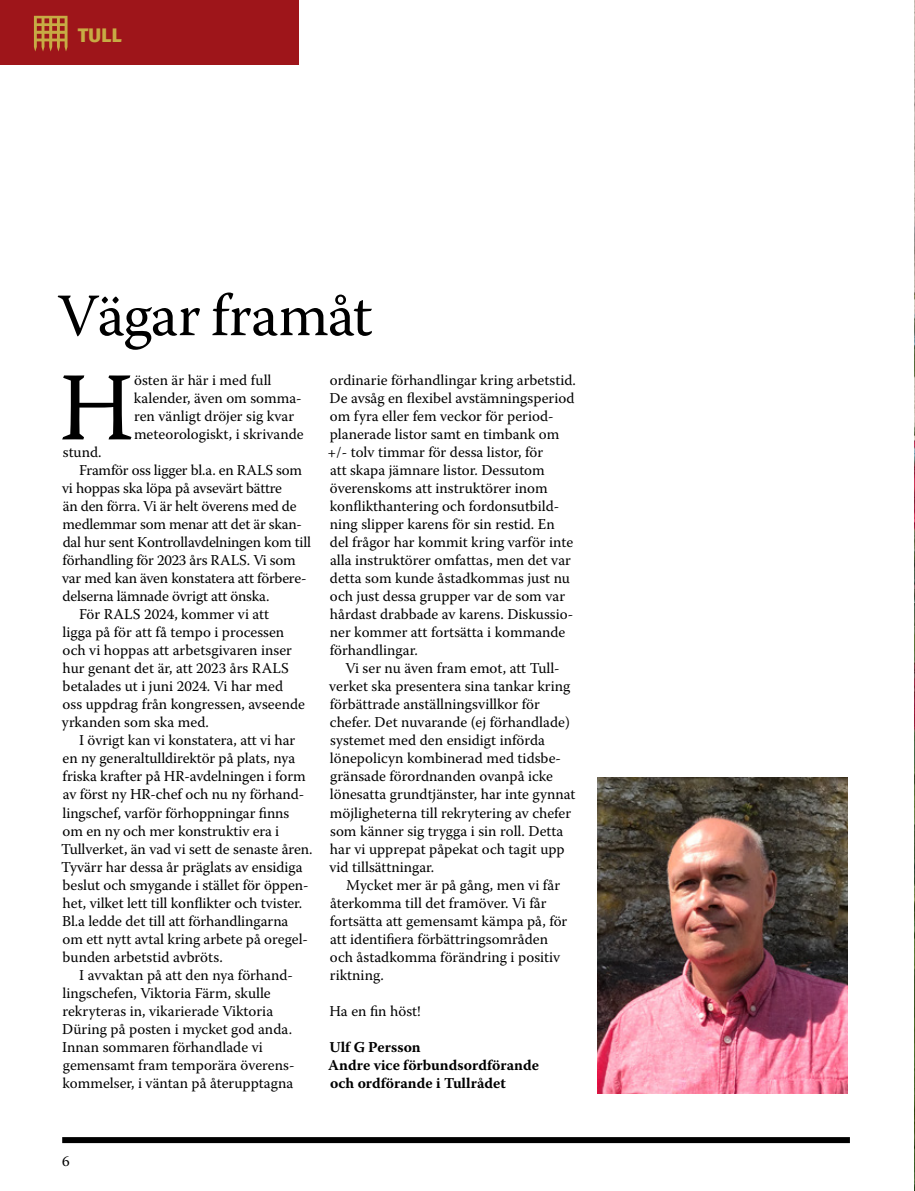
<style>
.page{position:relative;width:915px;height:1191px;background:#fff}
.page>*{position:absolute;margin:0;border:0;box-sizing:border-box;transform-origin:0 0}
.t1{font:96.9px "Warnock Pro";color:#000}
.t2{font:60px "Warnock Pro";letter-spacing:-.015em;color:#000}
.t3{font:800 19.5px "Fira Sans";color:#c7ab44}
.t4{font:15px/18px "Warnock Pro";color:#000}
.t5{font:700 15px/18px "Warnock Pro";color:#000}
</style>
<div class="page">
<div style="left:62px;top:1137px;width:787px;height:6px;background:#000"></div>
<div style="left:0;top:0;width:298px;height:64px;background:#9e151a"></div>
<svg style="left:34px;top:16px;width:33px;height:36px"></svg>
<img style="left:597px;top:777px;width:249px;height:316px">
<h3 class="t3" style="left:78px;top:18px;width:46px">TULL</h3>
<h2 class="t2" style="left:57px;top:279px;width:316px">Vägar framåt</h2>
<h1 class="t1" style="left:59px;top:349px;width:76px">H</h1>
<p class="t4" style="left:134px;top:371px;width:171px">östen är här i med full kalender, även om somma&shy;ren vänligt dröjer sig kvar meteorologiskt, i skrivande</p>
<p class="t4" style="left:63px;top:443px;width:40px">stund.</p>
<p class="t4" style="left:79px;top:461px;width:224px">Framför oss ligger bl.a. en RALS som</p>
<p class="t4" style="left:62px;top:479px;width:221px">vi hoppas ska löpa på avsevärt bättre</p>
<p class="t4" style="left:63px;top:497px;width:235px">än den förra. Vi är helt överens med de</p>
<p class="t4" style="left:62px;top:515px;width:241px">medlemmar som menar att det är skan-</p>
<p class="t4" style="left:63px;top:533px;width:250px">dal hur sent Kontrollavdelningen kom till</p>
<p class="t4" style="left:62px;top:551px;width:235px">förhandling för 2023 års RALS. Vi som</p>
<p class="t4" style="left:62px;top:569px;width:246px">var med kan även konstatera att förbere-</p>
<p class="t4" style="left:63px;top:587px;width:208px">delserna lämnade övrigt att önska.</p>
<p class="t4" style="left:79px;top:605px;width:191px">För RALS 2024, kommer vi att</p>
<p class="t4" style="left:63px;top:623px;width:223px">ligga på för att få tempo i processen</p>
<p class="t4" style="left:63px;top:641px;width:231px">och vi hoppas att arbetsgivaren inser</p>
<p class="t4" style="left:63px;top:659px;width:227px">hur genant det är, att 2023 års RALS</p>
<p class="t4" style="left:63px;top:677px;width:222px">betalades ut i juni 2024. Vi har med</p>
<p class="t4" style="left:63px;top:695px;width:244px">oss uppdrag från kongressen, avseende</p>
<p class="t4" style="left:62px;top:713px;width:148px">yrkanden som ska med.</p>
<p class="t4" style="left:79px;top:731px;width:217px">I övrigt kan vi konstatera, att vi har</p>
<p class="t4" style="left:63px;top:749px;width:234px">en ny generaltulldirektör på plats, nya</p>
<p class="t4" style="left:62px;top:767px;width:245px">friska krafter på HR-avdelningen i form</p>
<p class="t4" style="left:63px;top:785px;width:243px">av först ny HR-chef och nu ny förhand-</p>
<p class="t4" style="left:63px;top:803px;width:228px">lingschef, varför förhoppningar finns</p>
<p class="t4" style="left:63px;top:821px;width:218px">om en ny och mer konstruktiv era i</p>
<p class="t4" style="left:61px;top:839px;width:253px">Tullverket, än vad vi sett de senaste åren.</p>
<p class="t4" style="left:61px;top:857px;width:243px">Tyvärr har dessa år präglats av ensidiga</p>
<p class="t4" style="left:63px;top:875px;width:247px">beslut och smygande i stället för öppen-</p>
<p class="t4" style="left:63px;top:893px;width:241px">het, vilket lett till konflikter och tvister.</p>
<p class="t4" style="left:62px;top:911px;width:228px">Bl.a ledde det till att förhandlingarna</p>
<p class="t4" style="left:63px;top:929px;width:247px">om ett nytt avtal kring arbete på oregel-</p>
<p class="t4" style="left:63px;top:947px;width:162px">bunden arbetstid avbröts.</p>
<p class="t4" style="left:79px;top:965px;width:215px">I avvaktan på att den nya förhand-</p>
<p class="t4" style="left:63px;top:983px;width:210px">lingschefen, Viktoria Färm, skulle</p>
<p class="t4" style="left:63px;top:1001px;width:212px">rekryteras in, vikarierade Viktoria</p>
<p class="t4" style="left:62px;top:1019px;width:231px">Düring på posten i mycket god anda.</p>
<p class="t4" style="left:62px;top:1037px;width:202px">Innan sommaren förhandlade vi</p>
<p class="t4" style="left:63px;top:1055px;width:233px">gemensamt fram temporära överens-</p>
<p class="t4" style="left:62px;top:1073px;width:232px">kommelser, i väntan på återupptagna</p>
<p class="t4" style="left:327px;top:371px;width:250px">ordinarie förhandlingar kring arbetstid.<br>De avsåg en flexibel avstämningsperiod om fyra eller fem veckor för period&shy;planerade listor samt en timbank om +/- tolv timmar för dessa listor, för<br>att skapa jämnare listor. Dessutom överenskoms att instruktörer inom konflikthantering och fordonsutbild&shy;ning slipper karens för sin restid. En<br>del frågor har kommit kring varför inte alla instruktörer omfattas, men det var detta som kunde åstadkommas just nu och just dessa grupper var de som var hårdast drabbade av karens. Diskussio&shy;ner kommer att fortsätta i kommande förhandlingar.</p>
<p class="t4" style="left:329px;top:659px;width:248px;text-indent:16px">Vi ser nu även fram emot, att Tull&shy;verket ska presentera sina tankar kring förbättrade anställningsvillkor för chefer. Det nuvarande (ej förhandlade) systemet med den ensidigt införda lönepolicyn kombinerad med tidsbe&shy;gränsade förordnanden ovanpå icke lönesatta grundtjänster, har inte gynnat möjligheterna till rekrytering av chefer som känner sig trygga i sin roll. Detta har vi upprepat påpekat och tagit upp vid tillsättningar.</p>
<p class="t4" style="left:330px;top:875px;width:239px;text-indent:16px">Mycket mer är på gång, men vi får återkomma till det framöver. Vi får fortsätta att gemensamt kämpa på, för att identifiera förbättringsområden och åstadkomma förändring i positiv riktning.</p>
<p class="t4" style="left:329px;top:1001px;width:93px">Ha en fin höst!</p>
<p class="t5" style="left:328px;top:1037px;width:212px">Ulf G Persson<br>Andre vice förbundsordförande och ordförande i Tullrådet</p>
<p class="t4" style="left:62px;top:1151px;width:9px">6</p>
</div>
